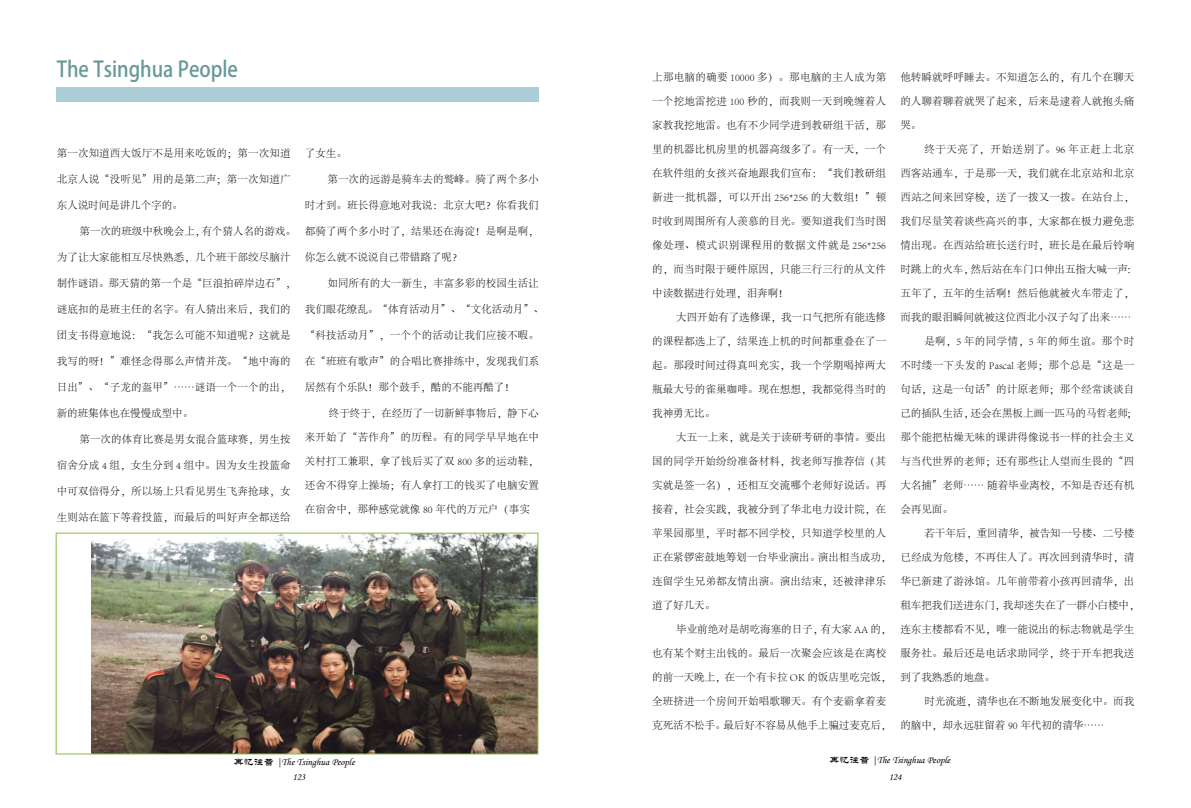
<style>
.page{position:relative;width:1191px;height:808px;background:#fff}
.page>*{position:absolute;margin:0;border:0;box-sizing:border-box;transform-origin:0 0}
.t1{font:21.6px "Adobe Heiti Std";color:#67999a;scale:.89 1}
.t2{font:300 10.5px "Adobe Song Std";letter-spacing:.015em;color:#000}
.t3{font:300 10.5px "Adobe Song Std";letter-spacing:.045em;color:#000}
.t4{font:300 10.5px "Adobe Song Std";letter-spacing:.05em;color:#000}
.t5{font:300 10.5px "Adobe Song Std";letter-spacing:.055em;color:#000}
.t6{font:10px "ST Liti";color:#000}
</style>
<div class="page">
<div style="left:57px;top:87px;width:482px;height:14px;background:#aacdd8"></div>
<img style="left:91px;top:535px;width:445px;height:217px">
<div style="left:56px;top:533px;width:482px;height:221px;border:1px solid #86bd42"></div>
<svg style="left:233px;top:736px;width:124px;height:19px;background:#594939"></svg>
<h1 class="t1" style="left:57px;top:56px;width:205px">The Tsinghua People</h1>
<p class="t2" style="left:57px;top:147px;width:235px">第一次知道西大饭厅不是用来吃饭的；第一次知道</p>
<p class="t2" style="left:57px;top:173px;width:235px">北京人说“没听见”用的是第二声；第一次知道广</p>
<p class="t2" style="left:57px;top:199px;width:127px">东人说时间是讲几个字的。</p>
<p class="t2" style="left:79px;top:225px;width:218px">第一次的班级中秋晚会上，有个猜人名的游戏。</p>
<p class="t2" style="left:57px;top:251px;width:235px">为了让大家能相互尽快熟悉，几个班干部绞尽脑汁</p>
<p class="t2" style="left:57px;top:277px;width:241px">制作谜语。那天猜的第一个是“巨浪拍碎岸边石”，</p>
<p class="t2" style="left:57px;top:303px;width:235px">谜底扣的是班主任的名字。有人猜出来后，我们的</p>
<p class="t2" style="left:57px;top:329px;width:235px">团支书得意地说：“我怎么可能不知道呢？这就是</p>
<p class="t2" style="left:57px;top:355px;width:235px">我写的呀！”难怪念得那么声情并茂。“地中海的</p>
<p class="t2" style="left:57px;top:381px;width:235px">日出”、“子龙的盔甲”……谜语一个一个的出，</p>
<p class="t2" style="left:57px;top:407px;width:138px">新的班集体也在慢慢成型中。</p>
<p class="t2" style="left:79px;top:433px;width:213px">第一次的体育比赛是男女混合篮球赛，男生按</p>
<p class="t2" style="left:57px;top:459px;width:235px">宿舍分成 4 组，女生分到 4 组中。因为女生投篮命</p>
<p class="t2" style="left:57px;top:485px;width:235px">中可双倍得分，所以场上只看见男生飞奔抢球，女</p>
<p class="t2" style="left:57px;top:511px;width:235px">生则站在篮下等着投篮，而最后的叫好声全都送给</p>
<p class="t2" style="left:305px;top:147px;width:43px">了女生。</p>
<p class="t2" style="left:327px;top:173px;width:213px">第一次的远游是骑车去的鹫峰。骑了两个多小</p>
<p class="t2" style="left:305px;top:199px;width:235px">时才到。班长得意地对我说：北京大吧？你看我们</p>
<p class="t2" style="left:305px;top:225px;width:235px">都骑了两个多小时了，结果还在海淀！是啊是啊，</p>
<p class="t2" style="left:305px;top:251px;width:159px">你怎么就不说说自己带错路了呢？</p>
<p class="t2" style="left:327px;top:277px;width:213px">如同所有的大一新生，丰富多彩的校园生活让</p>
<p class="t2" style="left:305px;top:303px;width:241px">我们眼花缭乱。“体育活动月”、“文化活动月”、</p>
<p class="t2" style="left:305px;top:329px;width:235px">“科技活动月”，一个个的活动让我们应接不暇。</p>
<p class="t2" style="left:305px;top:355px;width:235px">在“班班有歌声”的合唱比赛排练中，发现我们系</p>
<p class="t2" style="left:305px;top:381px;width:211px">居然有个乐队！那个鼓手，酷的不能再酷了！</p>
<p class="t2" style="left:329px;top:407px;width:211px">终于终于，在经历了一切新鲜事物后，静下心</p>
<p class="t2" style="left:305px;top:431px;width:235px">来开始了“苦作舟”的历程。有的同学早早地在中</p>
<p class="t2" style="left:305px;top:455px;width:235px">关村打工兼职，拿了钱后买了双 800 多的运动鞋，</p>
<p class="t2" style="left:305px;top:479px;width:235px">还舍不得穿上操场；有人拿打工的钱买了电脑安置</p>
<p class="t2" style="left:305px;top:503px;width:226px">在宿舍中，那种感觉就像 80 年代的万元户（事实</p>
<p class="t2" style="left:652px;top:72px;width:235px">上那电脑的确要 10000 多）。那电脑的主人成为第</p>
<p class="t2" style="left:652px;top:96px;width:235px">一个挖地雷挖进 100 秒的，而我则一天到晚缠着人</p>
<p class="t2" style="left:652px;top:120px;width:235px">家教我挖地雷。也有不少同学进到教研组干活，那</p>
<p class="t2" style="left:652px;top:144px;width:235px">里的机器比机房里的机器高级多了。有一天，一个</p>
<p class="t2" style="left:652px;top:168px;width:235px">在软件组的女孩兴奋地跟我们宣布：“我们教研组</p>
<p class="t3" style="left:652px;top:192px;width:235px">新进一批机器，可以开出 256*256 的大数组！”顿</p>
<p class="t2" style="left:652px;top:216px;width:235px">时收到周围所有人羡慕的目光。要知道我们当时图</p>
<p class="t4" style="left:652px;top:240px;width:235px">像处理、模式识别课程用的数据文件就是 256*256</p>
<p class="t2" style="left:652px;top:264px;width:235px">的，而当时限于硬件原因，只能三行三行的从文件</p>
<p class="t2" style="left:652px;top:288px;width:138px">中读数据进行处理，泪奔啊！</p>
<p class="t2" style="left:676px;top:312px;width:211px">大四开始有了选修课，我一口气把所有能选修</p>
<p class="t2" style="left:652px;top:336px;width:235px">的课程都选上了，结果连上机的时间都重叠在了一</p>
<p class="t2" style="left:652px;top:360px;width:235px">起。那段时间过得真叫充实，我一个学期喝掉两大</p>
<p class="t2" style="left:652px;top:384px;width:235px">瓶最大号的雀巢咖啡。现在想想，我都觉得当时的</p>
<p class="t2" style="left:652px;top:408px;width:64px">我神勇无比。</p>
<p class="t2" style="left:676px;top:432px;width:211px">大五一上来，就是关于读研考研的事情。要出</p>
<p class="t2" style="left:652px;top:456px;width:235px">国的同学开始纷纷准备材料，找老师写推荐信（其</p>
<p class="t2" style="left:652px;top:480px;width:235px">实就是签一名），还相互交流哪个老师好说话。再</p>
<p class="t2" style="left:652px;top:504px;width:235px">接着，社会实践，我被分到了华北电力设计院，在</p>
<p class="t2" style="left:652px;top:528px;width:235px">苹果园那里，平时都不回学校，只知道学校里的人</p>
<p class="t2" style="left:652px;top:552px;width:241px">正在紧锣密鼓地筹划一台毕业演出。演出相当成功，</p>
<p class="t2" style="left:652px;top:576px;width:235px">连留学生兄弟都友情出演。演出结束，还被津津乐</p>
<p class="t2" style="left:652px;top:600px;width:64px">道了好几天。</p>
<p class="t2" style="left:676px;top:624px;width:217px">毕业前绝对是胡吃海塞的日子，有大家 AA 的，</p>
<p class="t2" style="left:652px;top:648px;width:235px">也有某个财主出钱的。最后一次聚会应该是在离校</p>
<p class="t2" style="left:652px;top:672px;width:241px">的前一天晚上，在一个有卡拉 OK 的饭店里吃完饭，</p>
<p class="t2" style="left:652px;top:696px;width:235px">全班挤进一个房间开始唱歌聊天。有个麦霸拿着麦</p>
<p class="t2" style="left:652px;top:720px;width:241px">克死活不松手。最后好不容易从他手上骗过麦克后，</p>
<p class="t2" style="left:900px;top:72px;width:235px">他转瞬就呼呼睡去。不知道怎么的，有几个在聊天</p>
<p class="t2" style="left:900px;top:96px;width:235px">的人聊着聊着就哭了起来，后来是逮着人就抱头痛</p>
<p class="t2" style="left:900px;top:120px;width:22px">哭。</p>
<p class="t5" style="left:924px;top:144px;width:211px">终于天亮了，开始送别了。96 年正赶上北京</p>
<p class="t2" style="left:900px;top:168px;width:235px">西客站通车，于是那一天，我们就在北京站和北京</p>
<p class="t2" style="left:900px;top:192px;width:235px">西站之间来回穿梭，送了一拨又一拨。在站台上，</p>
<p class="t2" style="left:900px;top:216px;width:235px">我们尽量笑着谈些高兴的事，大家都在极力避免悲</p>
<p class="t2" style="left:900px;top:240px;width:235px">情出现。在西站给班长送行时，班长是在最后铃响</p>
<p class="t2" style="left:900px;top:264px;width:238px">时跳上的火车，然后站在车门口伸出五指大喊一声：</p>
<p class="t2" style="left:900px;top:288px;width:235px">五年了，五年的生活啊！然后他就被火车带走了，</p>
<p class="t2" style="left:900px;top:312px;width:232px">而我的眼泪瞬间就被这位西北小汉子勾了出来……</p>
<p class="t3" style="left:924px;top:336px;width:211px">是啊，5 年的同学情，5 年的师生谊。那个时</p>
<p class="t2" style="left:900px;top:360px;width:235px">不时缕一下头发的 Pascal 老师；那个总是“这是一</p>
<p class="t2" style="left:900px;top:384px;width:235px">句话，这是一句话”的计原老师；那个经常谈谈自</p>
<p class="t2" style="left:900px;top:408px;width:238px">己的插队生活，还会在黑板上画一匹马的马哲老师；</p>
<p class="t2" style="left:900px;top:432px;width:235px">那个能把枯燥无味的课讲得像说书一样的社会主义</p>
<p class="t2" style="left:900px;top:456px;width:235px">与当代世界的老师；还有那些让人望而生畏的“四</p>
<p class="t2" style="left:900px;top:480px;width:235px">大名捕”老师…… 随着毕业离校，不知是否还有机</p>
<p class="t2" style="left:900px;top:504px;width:54px">会再见面。</p>
<p class="t2" style="left:924px;top:528px;width:211px">若干年后，重回清华，被告知一号楼、二号楼</p>
<p class="t2" style="left:900px;top:552px;width:235px">已经成为危楼，不再住人了。再次回到清华时，清</p>
<p class="t2" style="left:900px;top:576px;width:235px">华已新建了游泳馆。几年前带着小孩再回清华，出</p>
<p class="t2" style="left:900px;top:600px;width:241px">租车把我们送进东门，我却迷失在了一群小白楼中，</p>
<p class="t2" style="left:900px;top:624px;width:235px">连东主楼都看不见，唯一能说出的标志物就是学生</p>
<p class="t2" style="left:900px;top:648px;width:235px">服务社。最后还是电话求助同学，终于开车把我送</p>
<p class="t2" style="left:900px;top:672px;width:96px">到了我熟悉的地盘。</p>
<p class="t2" style="left:924px;top:696px;width:211px">时光流逝，清华也在不断地发展变化中。而我</p>
<p class="t2" style="left:900px;top:720px;width:205px">的脑中，却永远驻留着 90 年代初的清华……</p>
<p class="t6" style="left:234px;top:757px;width:122px">再忆往昔 |The Tsinghua People</p>
<p class="t6" style="left:829px;top:755px;width:122px">再忆往昔 |The Tsinghua People</p>
</div>
